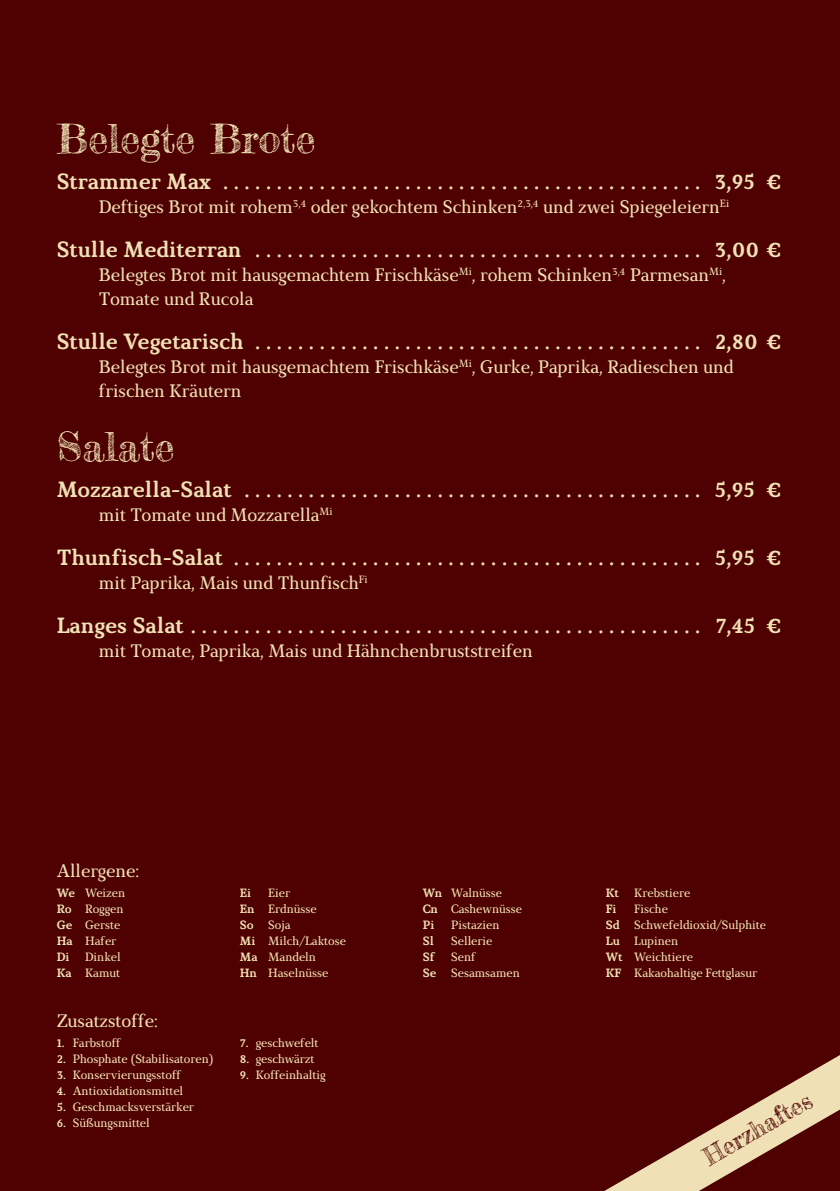
<style>
.page{position:relative;width:840px;height:1191px;background:#fff}
.page>*{position:absolute;margin:0;border:0;box-sizing:border-box;transform-origin:0 0}
.t1{font:40px "Frederickathe Great";color:#efe1b5}
.t2{font:24px "Frederickathe Great";color:#4f0000}
.t3{font:700 22px "Marta";color:#efe1b5}
.t4{font:18px/24px "Marta";color:#efe1b5}
.t5{font:12px/16px "Marta";color:#efe1b5}
.t6{font:700 12px "Marta";color:#efe1b5}
.s1{font-weight:700}
</style>
<div class="page">
<div style="left:0;top:0;width:839px;height:1191px;background:#4f0000"></div>
<svg style="left:604px;top:1055px;width:235px;height:136px"></svg>
<h1 class="t1" style="left:57px;top:113px;width:260px">Belegte Brote</h1>
<h3 class="t3" style="left:57px;top:168px;width:724px">Strammer Max . . . . . . . . . . . . . . . . . . . . . . . . . . . . . . . . . . . . . . . . . . . . . 3,95 €</h3>
<h3 class="t4" style="left:99px;top:194px;width:631px">Deftiges Brot mit rohem<sup>3,4</sup> oder gekochtem Schinken<sup>2,3,4</sup> und zwei Spiegeleiern<sup>Ei</sup></h3>
<h3 class="t3" style="left:57px;top:236px;width:724px">Stulle Mediterran . . . . . . . . . . . . . . . . . . . . . . . . . . . . . . . . . . . . . . . . . . 3,00 €</h3>
<h3 class="t4" style="left:99px;top:262px;width:628px">Belegtes Brot mit hausgemachtem Frischkäse<sup>Mi</sup>, rohem Schinken<sup>3,4</sup> Parmesan<sup>Mi</sup>,<br>Tomate und Rucola</h3>
<h3 class="t3" style="left:57px;top:328px;width:724px">Stulle Vegetarisch . . . . . . . . . . . . . . . . . . . . . . . . . . . . . . . . . . . . . . . . . . 2,80 €</h3>
<h3 class="t4" style="left:99px;top:354px;width:636px">Belegtes Brot mit hausgemachtem Frischkäse<sup>Mi</sup>, Gurke, Paprika, Radieschen und frischen Kräutern</h3>
<h1 class="t1" style="left:57px;top:421px;width:119px">Salate</h1>
<h3 class="t3" style="left:57px;top:476px;width:724px">Mozzarella-Salat . . . . . . . . . . . . . . . . . . . . . . . . . . . . . . . . . . . . . . . . . . . 5,95 €</h3>
<h3 class="t4" style="left:99px;top:502px;width:235px">mit Tomate und Mozzarella<sup>Mi</sup></h3>
<h3 class="t3" style="left:57px;top:544px;width:724px">Thunfisch-Salat ............................................ 5,95 €</h3>
<h3 class="t4" style="left:99px;top:570px;width:270px">mit Paprika, Mais und Thunfisch<sup>Fi</sup></h3>
<h3 class="t3" style="left:57px;top:612px;width:724px">Langes Salat . . . . . . . . . . . . . . . . . . . . . . . . . . . . . . . . . . . . . . . . . . . . . . . . 7,45 €</h3>
<h3 class="t4" style="left:99px;top:638px;width:435px">mit Tomate, Paprika, Mais und Hähnchenbruststreifen</h3>
<h3 class="t4" style="left:57px;top:859px;width:84px">Allergene:</h3>
<p class="t5" style="left:57px;top:885px;width:70px"><span class="s1">We</span> Weizen<br><span class="s1">Ro</span> Roggen<br><span class="s1">Ge</span> Gerste<br><span class="s1">Ha</span> Hafer<br><span class="s1">Di</span></p>
<p class="t5" style="left:57px;top:949px;width:65px;text-align:right">Dinkel<br><span class="s1">Ka</span> Kamut</p>
<h3 class="t4" style="left:57px;top:1008px;width:103px">Zusatzstoffe:</h3>
<p class="t5" style="left:57px;top:1034px;width:65px"><span class="s1">1.</span> Farbstoff</p>
<p class="t5" style="left:57px;top:1050px;width:158px"><span class="s1">2.</span> Phosphate (Stabilisatoren)</p>
<p class="t5" style="left:57px;top:1066px;width:126px"><span class="s1">3.</span> Konservierungsstoff</p>
<p class="t5" style="left:57px;top:1082px;width:128px"><span class="s1">4.</span> Antioxidationsmittel</p>
<p class="t5" style="left:57px;top:1098px;width:139px"><span class="s1">5.</span> Geschmacksverstärker</p>
<p class="t5" style="left:57px;top:1114px;width:95px"><span class="s1">6.</span> Süßungsmittel</p>
<p class="t5" style="left:240px;top:885px;width:108px;text-indent:28px">Eier<br><span class="s1">En</span> Erdnüsse<br><span class="s1">So</span> Soja<br><span class="s1">Mi</span> Milch/Laktose<br><span class="s1">Ma</span> Mandeln<br><span class="s1">Hn</span> Haselnüsse</p>
<p class="t5" style="left:422px;top:885px;width:101px"><span class="s1">Wn</span> Walnüsse<br><span class="s1">Cn</span> Cashewnüsse<br><span class="s1">Pi</span></p>
<p class="t6" style="left:240px;top:886px;width:13px">Ei</p>
<p class="t5" style="left:451px;top:917px;width:50px">Pistazien</p>
<p class="t6" style="left:422px;top:934px;width:13px">Sl</p>
<p class="t5" style="left:451px;top:933px;width:43px">Sellerie</p>
<p class="t6" style="left:422px;top:950px;width:13px">Sf</p>
<p class="t5" style="left:422px;top:949px;width:98px;text-indent:28px">Senf<br><span class="s1">Se</span> Sesamsamen</p>
<p class="t5" style="left:240px;top:1034px;width:80px"><span class="s1">7.</span> geschwefelt</p>
<p class="t5" style="left:240px;top:1050px;width:76px"><span class="s1">8.</span> geschwärzt</p>
<p class="t5" style="left:240px;top:1066px;width:87px"><span class="s1">9.</span> Koffeinhaltig</p>
<p class="t6" style="left:605px;top:886px;width:14px">Kt</p>
<p class="t5" style="left:634px;top:885px;width:58px">Krebstiere</p>
<p class="t6" style="left:605px;top:902px;width:12px">Fi</p>
<p class="t5" style="left:605px;top:901px;width:162px;text-indent:28px">Fische<br><span class="s1">Sd</span> Schwefeldioxid/Sulphite<br><span class="s1">Lu</span> Lupinen<br><span class="s1">Wt</span> Weichtiere<br><span class="s1">KF</span> Kakaohaltige Fettglasur</p>
<h2 class="t2" style="left:697px;top:1145px;width:122px;rotate:-30deg">Herzhaftes</h2>
</div>
